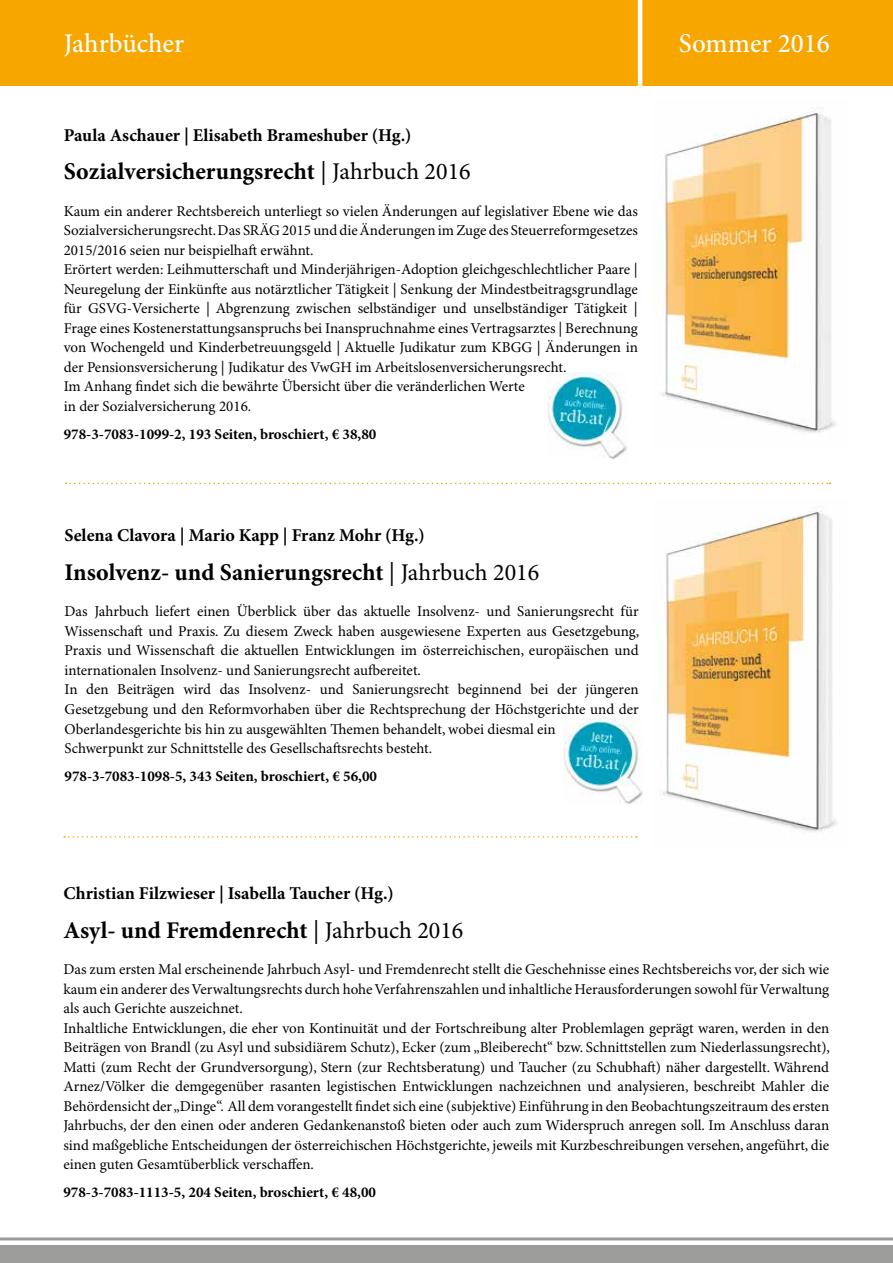
<style>
.page{position:relative;width:893px;height:1263px;background:#fff}
.page>*{position:absolute;margin:0;border:0;box-sizing:border-box;transform-origin:0 0}
.t1{font:500 27px "Minion Pro";color:#fff}
.t2{font:700 24px "Minion Pro";color:#000}
.t3{font:700 18px "Minion Pro";color:#000}
.t4{font:15px/19.5px "Minion Pro";color:#000}
.t5{font:700 15px "Minion Pro";color:#000}
.s1{font-weight:400}
</style>
<div class="page">
<div style="left:0;top:0;width:893px;height:85px;background:#f7a600"></div>
<div style="left:0;top:1246px;width:893px;height:17px;background:#9d9d9c"></div>
<hr style="left:0;top:1237px;width:893px;height:3px;background:#9d9d9c">
<hr style="left:638px;top:0;width:4px;height:97px;background:#fff">
<img style="left:661px;top:107px;width:175px;height:326px">
<img style="left:662px;top:506px;width:175px;height:326px">
<svg style="left:66px;top:483px;width:765px;height:1px"></svg>
<svg style="left:64px;top:836px;width:573px;height:2px"></svg>
<img style="left:564px;top:717px;width:79px;height:87px">
<img style="left:547px;top:372px;width:79px;height:87px">
<h1 class="t1" style="left:64px;top:25px;width:122px">Jahrbücher</h1>
<h1 class="t1" style="left:679px;top:25px;width:153px">Sommer 2016</h1>
<p class="t3" style="left:64px;top:122px;width:349px">Paula Aschauer | Elisabeth Brameshuber (Hg.)</p>
<h2 class="t2" style="left:64px;top:155px;width:408px">Sozialversicherungsrecht <span class="s1">| Jahrbuch 2016</span></h2>
<p class="t4" style="left:64px;top:202px;width:576px">Kaum ein anderer Rechtsbereich unterliegt so vielen Änderungen auf legislativer Ebene wie das Sozialversicherungsrecht. Das SRÄG 2015 und die Änderungen im Zuge des Steuerreformgesetzes 2015/2016 seien nur beispielhaft erwähnt.<br>Erörtert werden: Leihmutterschaft und Minderjährigen-Adoption gleichgeschlechtlicher Paare | Neuregelung der Einkünfte aus notärztlicher Tätigkeit | Senkung der Mindestbeitragsgrundlage für GSVG-Versicherte | Abgrenzung zwischen selbständiger und unselbständiger Tätigkeit | Frage eines Kostenerstattungsanspruchs bei Inanspruchnahme eines Vertragsarztes | Berechnung von Wochengeld und Kinderbetreuungsgeld | Aktuelle Judikatur zum KBGG | Änderungen in der Pensionsversicherung | Judikatur des VwGH im Arbeitslosenversicherungsrecht.<br>Im Anhang findet sich die bewährte Übersicht über die veränderlichen Werte<br>in der Sozialversicherung 2016.</p>
<p class="t5" style="left:64px;top:423px;width:314px">978-3-7083-1099-2, 193 Seiten, broschiert, € 38,80</p>
<p class="t3" style="left:65px;top:523px;width:362px">Selena Clavora | Mario Kapp | Franz Mohr (Hg.)</p>
<h2 class="t2" style="left:65px;top:555px;width:476px">Insolvenz- und Sanierungsrecht <span class="s1">| Jahrbuch 2016</span></h2>
<p class="t4" style="left:65px;top:602px;width:576px">Das Jahrbuch liefert einen Überblick über das aktuelle Insolvenz- und Sanierungsrecht für Wissenschaft und Praxis. Zu diesem Zweck haben ausgewiesene Experten aus Gesetzgebung, Praxis und Wissenschaft die aktuellen Entwicklungen im österreichischen, europäischen und internationalen Insolvenz- und Sanierungsrecht aufbereitet.<br>In den Beiträgen wird das Insolvenz- und Sanierungsrecht beginnend bei der jüngeren Gesetzgebung und den Reformvorhaben über die Rechtsprechung der Höchstgerichte und der Oberlandesgerichte bis hin zu ausgewählten Themen behandelt, wobei diesmal ein<br>Schwerpunkt zur Schnittstelle des Gesellschaftsrechts besteht.</p>
<p class="t5" style="left:65px;top:766px;width:314px">978-3-7083-1098-5, 343 Seiten, broschiert, € 56,00</p>
<p class="t3" style="left:63px;top:881px;width:332px">Christian Filzwieser | Isabella Taucher (Hg.)</p>
<h2 class="t2" style="left:63px;top:913px;width:402px">Asyl- und Fremdenrecht <span class="s1">| Jahrbuch 2016</span></h2>
<p class="t4" style="left:63px;top:960px;width:768px">Das zum ersten Mal erscheinende Jahrbuch Asyl- und Fremdenrecht stellt die Geschehnisse eines Rechtsbereichs vor, der sich wie kaum ein anderer des Verwaltungsrechts durch hohe Verfahrenszahlen und inhaltliche Herausforderungen sowohl für Verwaltung als auch Gerichte auszeichnet.<br>Inhaltliche Entwicklungen, die eher von Kontinuität und der Fortschreibung alter Problemlagen geprägt waren, werden in den Beiträgen von Brandl (zu Asyl und subsidiärem Schutz), Ecker (zum „Bleiberecht“ bzw. Schnittstellen zum Niederlassungsrecht), Matti (zum Recht der Grundversorgung), Stern (zur Rechtsberatung) und Taucher (zu Schubhaft) näher dargestellt. Während Arnez/Völker die demgegenüber rasanten legistischen Entwicklungen nachzeichnen und analysieren, beschreibt Mahler die Behördensicht der „Dinge“. All dem vorangestellt findet sich eine (subjektive) Einführung in den Beobachtungszeitraum des ersten Jahrbuchs, der den einen oder anderen Gedankenanstoß bieten oder auch zum Widerspruch anregen soll. Im Anschluss daran sind maßgebliche Entscheidungen der österreichischen Höchstgerichte, jeweils mit Kurzbeschreibungen versehen, angeführt, die einen guten Gesamtüberblick verschaffen.</p>
<p class="t5" style="left:63px;top:1182px;width:314px">978-3-7083-1113-5, 204 Seiten, broschiert, € 48,00</p>
</div>
